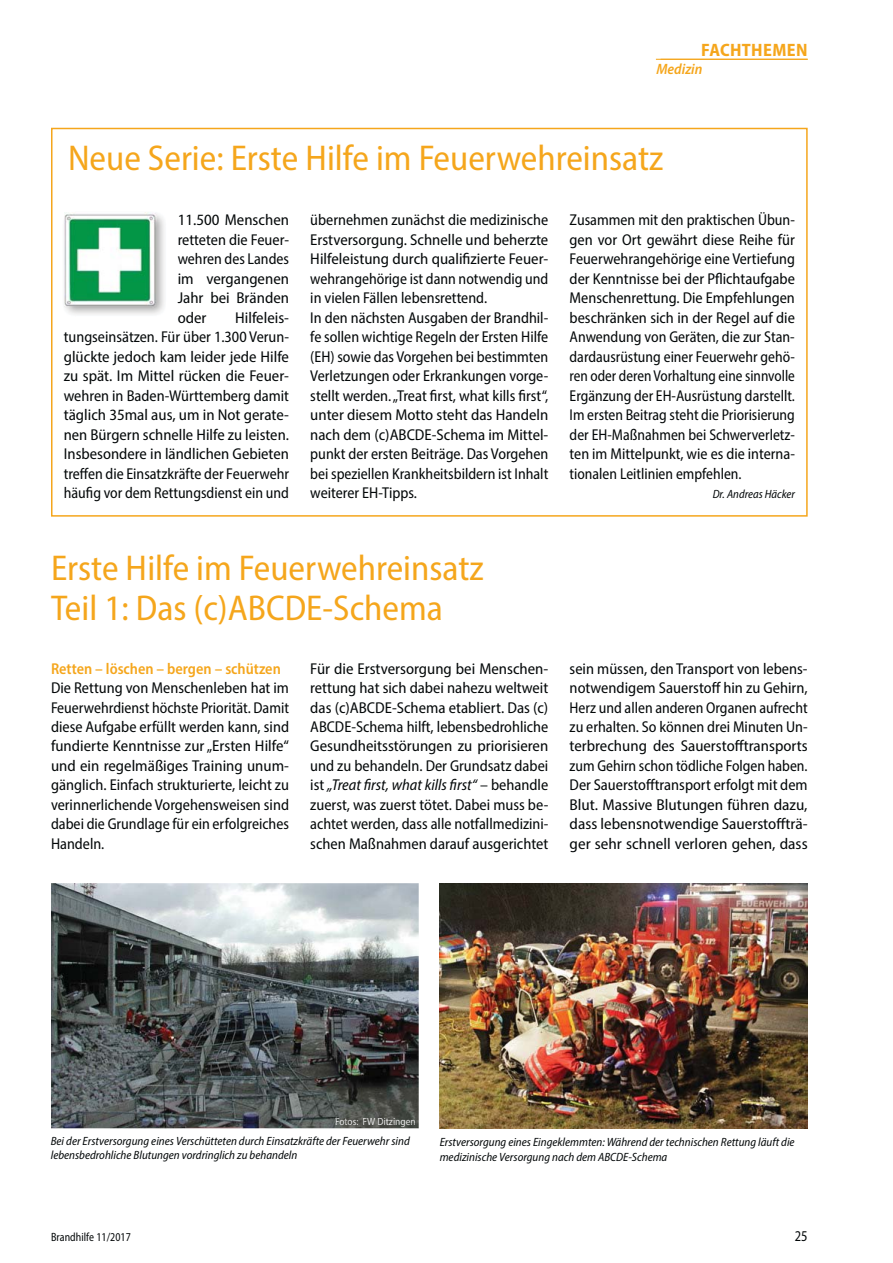
<style>
.page{position:relative;width:893px;height:1263px;background:#fff}
.page>*{position:absolute;margin:0;border:0;box-sizing:border-box;transform-origin:0 0}
.t1{font:semi-condensed 36px/40.5px "Myriad Pro";color:#f5a61c}
.t2{font:700 semi-condensed 18px "Myriad Pro";letter-spacing:.02em;color:#f5a61c}
.t3{font:semi-condensed 15.75px/19.5px "Myriad Pro";color:#040809;text-align:justify}
.t4{font:600 semi-condensed 15.75px "Myriad Pro";color:#f5a61c}
.t5{font:italic 600 semi-condensed 15px "Myriad Pro";color:#f5a61c}
.t6{font:semi-condensed 15px "Myriad Pro";color:#040809;scale:.9 1}
.t7{font:italic semi-condensed 12px/14.4px "Myriad Pro";color:#040809}
.t8{font:semi-condensed 12px "Myriad Pro";letter-spacing:.005em;color:#040809;scale:.9 1}
.t9{font:semi-condensed 10.5px "Myriad Pro";color:#ededed}
.s1{font-style:italic}
.s2{color:#f1f0ef}
.s3{color:#ececec}
</style>
<div class="page">
<hr style="left:656px;top:59px;width:152px;height:1px;background:#f5a61c">
<div style="left:51px;top:128px;width:757px;height:389px;border:2px solid #f5a61c"></div>
<img style="left:64px;top:212px;width:100px;height:103px">
<img style="left:65px;top:213px;width:91px;height:95px">
<img style="left:51px;top:883px;width:368px;height:245px">
<img style="left:440px;top:883px;width:368px;height:245px">
<img style="left:336px;top:1118px;width:79px;height:10px">
<p class="t2" style="left:701px;top:40px;width:108px">FACHTHEMEN</p>
<p class="t5" style="left:656px;top:60px;width:47px">Medizin</p>
<h1 class="t1" style="left:68px;top:140px;width:597px">Neue Serie: Erste Hilfe im Feuerwehreinsatz</h1>
<p class="t3" style="left:178px;top:211px;width:113px">11.500 Menschen retteten die Feuer&shy;wehren des Landes im vergangenen Jahr bei Bränden oder</p>
<p class="t3" style="left:64px;top:309px;width:227px;text-indent:171px">Hilfeleis&shy;tungseinsätzen. Für über 1.300 Verun&shy;glückte jedoch kam leider jede Hilfe zu spät. Im Mittel rücken die Feuer&shy;wehren in Baden-Württemberg damit täglich 35mal aus, um in Not gerate&shy;nen Bürgern schnelle Hilfe zu leisten.<br>Insbesondere in ländlichen Gebieten treffen die Einsatzkräfte der Feuerwehr häufig vor dem Rettungsdienst ein und</p>
<p class="t3" style="left:310px;top:211px;width:240px;text-align:left">übernehmen zunächst die medizinische Erstversorgung. Schnelle und beherzte Hilfeleistung durch qualifizierte Feuer&shy;wehrangehörige ist dann notwendig und in vielen Fällen lebensrettend.<br>In den nächsten Ausgaben der Brandhil&shy;fe sollen wichtige Regeln der Ersten Hilfe (EH) sowie das Vorgehen bei bestimmten Verletzungen oder Erkrankungen vorge&shy;stellt werden. „Treat first, what kills first“, unter diesem Motto steht das Handeln nach dem (c)ABCDE-Schema im Mittel&shy;punkt der ersten Beiträge. Das Vorgehen bei speziellen Krankheitsbildern ist Inhalt weiterer EH-Tipps.</p>
<p class="t3" style="left:570px;top:211px;width:227px">Zusammen mit den praktischen Übun&shy;gen vor Ort gewährt diese Reihe für Feuerwehrangehörige eine Vertiefung der Kenntnisse bei der Pflichtaufgabe Menschenrettung. Die Empfehlungen beschränken sich in der Regel auf die Anwendung von Geräten, die zur Stan&shy;dardausrüstung einer Feuerwehr gehö&shy;ren oder deren Vorhaltung eine sinnvolle Ergänzung der EH-Ausrüstung darstellt.<br>Im ersten Beitrag steht die Priorisierung der EH-Maßnahmen bei Schwerverletz&shy;ten im Mittelpunkt, wie es die interna&shy;tionalen Leitlinien empfehlen.</p>
<p class="t7" style="left:713px;top:488px;width:84px">Dr. Andreas Häcker</p>
<h1 class="t1" style="left:51px;top:550px;width:434px">Erste Hilfe im Feuerwehreinsatz<br>Teil 1: Das (c)ABCDE-Schema</h1>
<p class="t4" style="left:51px;top:662px;width:231px">Retten – löschen – bergen – schützen</p>
<p class="t3" style="left:51px;top:679px;width:240px">Die Rettung von Menschenleben hat im Feuerwehrdienst höchste Priorität. Damit diese Aufgabe erfüllt werden kann, sind fundierte Kenntnisse zur „Ersten Hilfe“ und ein regelmäßiges Training unum&shy;gänglich. Einfach strukturierte, leicht zu verinnerlichende Vorgehensweisen sind dabei die Grundlage für ein erfolgreiches Handeln.</p>
<p class="t3" style="left:310px;top:660px;width:240px">Für die Erstversorgung bei Menschen&shy;rettung hat sich dabei nahezu weltweit das (c)ABCDE-Schema etabliert. Das (c)<br>ABCDE-Schema hilft, lebensbedrohliche Gesundheitsstörungen zu priorisieren und zu behandeln. Der Grundsatz dabei ist <span class="s1">„Treat first, what kills first“</span> – behandle zuerst, was zuerst tötet. Dabei muss be&shy;achtet werden, dass alle notfallmedizini&shy;schen Maßnahmen darauf ausgerichtet</p>
<p class="t3" style="left:570px;top:660px;width:240px">sein müssen, den Transport von lebens&shy;notwendigem Sauerstoff hin zu Gehirn, Herz und allen anderen Organen aufrecht zu erhalten. So können drei Minuten Un&shy;terbrechung des Sauerstofftransports zum Gehirn schon tödliche Folgen haben.<br>Der Sauerstofftransport erfolgt mit dem Blut. Massive Blutungen führen dazu, dass lebensnotwendige Sauerstoffträ&shy;ger sehr schnell verloren gehen, dass</p>
<p class="t9" style="left:335px;top:1118px;width:82px">Fotos: <span class="s2">F</span>W Ditzing<span class="s3">en</span></p>
<p class="t7" style="left:51px;top:1135px;width:360px">Bei der Erstversorgung eines Verschütteten durch Einsatzkräfte der Feuerwehr sind lebensbedrohliche Blutungen vordringlich zu behandeln</p>
<p class="t7" style="left:440px;top:1136px;width:356px">Erstversorgung eines Eingeklemmten: Während der technischen Rettung läuft die medizinische Versorgung nach dem ABCDE-Schema</p>
<p class="t8" style="left:51px;top:1233px;width:90px">Brandhilfe 11/2017</p>
<p class="t6" style="left:795px;top:1231px;width:16px">25</p>
</div>
